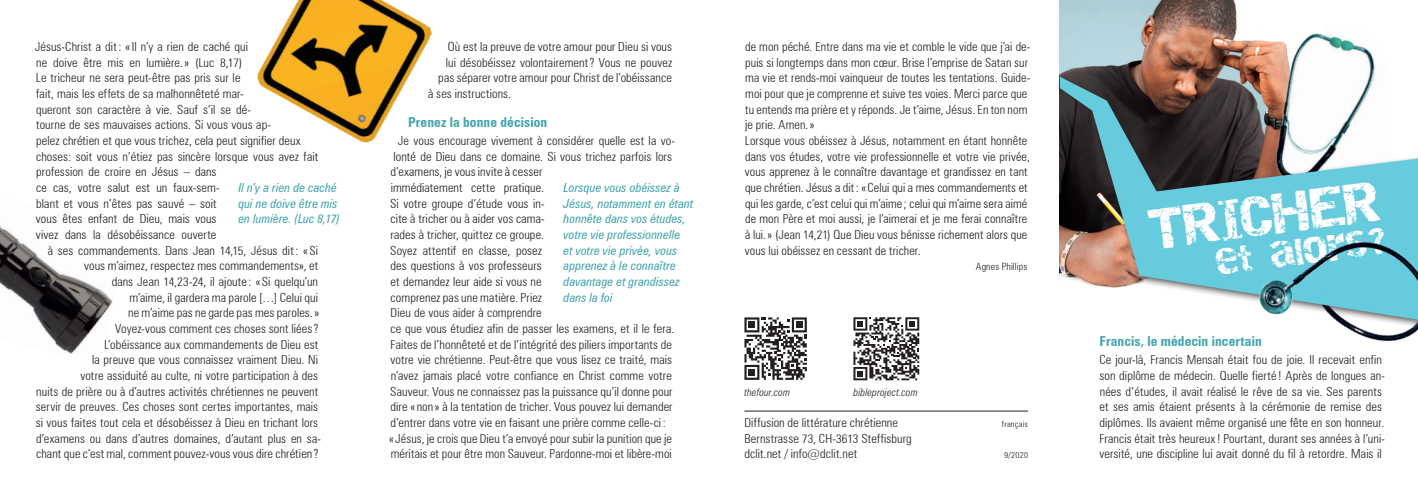
<style>
.page{position:relative;width:1418px;height:497px;background:#fff}
.page>*{position:absolute;margin:0;border:0;box-sizing:border-box;transform-origin:0 0}
.t1{font:40px "Destroy";color:#fff}
.t2{font:26.25px "Destroy";color:#fff}
.t3{font:700 condensed 13.75px "Zurich BT";letter-spacing:.005em;color:#44a5ae}
.t4{font:300 condensed 12.5px/15.6px "Zurich BT";letter-spacing:.005em;color:#231f20}
.t5{font:italic condensed 12.5px/15.6px "Zurich BT";letter-spacing:.01em;color:#44a5ae}
.t6{font:italic 300 condensed 10.62px "Zurich BT";letter-spacing:.01em;color:#231f20}
.t7{font:300 condensed 10px "Zurich BT";letter-spacing:.015em;color:#231f20}
.t8{font:300 condensed 8.38px "Zurich BT";letter-spacing:.025em;color:#231f20;scale:1.05 1}
.s1{font-size:11.88px}
.s2{font-size:8.75px}
</style>
<div class="page">
<img style="left:257px;top:0;width:175px;height:143px">
<img style="left:0;top:225px;width:113px;height:129px">
<hr style="left:744px;top:410px;width:284px;height:1px;background:#231f20">
<img style="left:1349px;top:329px;width:68px;height:13px">
<img style="left:1059px;top:0;width:198px;height:73px">
<img style="left:1257px;top:33px;width:118px;height:40px">
<div style="left:1055px;top:73px;width:362px;height:256px;background:#231f20;opacity:.75"></div>
<svg style="left:1059px;top:77px;width:358px;height:242px"></svg>
<svg style="left:744px;top:317px;width:62px;height:62px"></svg>
<svg style="left:853px;top:317px;width:66px;height:63px"></svg>
<p class="t4" style="left:35px;top:39px;width:285px">Jésus-Christ a dit: «Il n’y a rien de caché qui<br>ne doive être mis en lumière.» (Luc <span class="s1">8</span>,<span class="s1">17</span>)<br>Le tricheur ne sera peut-être pas pris sur le<br>fait, mais les effets de sa malhonnêteté mar-<br>queront son caractère à vie. Sauf s’il se dé-<br>tourne de ses mauvaises actions. Si vous vous ap-<br>pelez chrétien et que vous trichez, cela peut signifier deux choses: soit vous n’étiez pas sincère lorsque vous avez fait profession de croire en Jésus – dans<br>ce cas, votre salut est un faux-sem-<br>blant et vous n’êtes pas sauvé – soit<br>vous êtes enfant de Dieu, mais vous<br>vivez dans la désobéissance ouverte</p>
<p class="t4" style="left:36px;top:242px;width:287px;text-align:right">à ses commandements. Dans Jean <span class="s1">14</span>,<span class="s1">15</span>, Jésus dit: «Si vous m’aimez, respectez mes commandements», et<br>dans Jean <span class="s1">14</span>,<span class="s1">23</span>-<span class="s1">24</span>, il ajoute : « Si quelqu’un<br>m’aime, il gardera ma parole […] Celui qui<br>ne m’aime pas ne garde pas mes paroles.»<br>Voyez-vous comment ces choses sont liées?<br>L’obéissance aux commandements de Dieu est<br>la preuve que vous connaissez vraiment Dieu. Ni<br>votre assiduité au culte, ni votre participation à des<br>nuits de prière ou à d’autres activités chrétiennes ne peuvent servir de preuves. Ces choses sont certes importantes, mais si vous faites tout cela et désobéissez à Dieu en trichant lors d’examens ou dans d’autres domaines, d’autant plus en sa&shy;chant que c’est mal, comment pouvez-vous vous dire chrétien ?</p>
<p class="t5" style="left:238px;top:179px;width:103px">Il n’y a rien de caché qui ne doive être mis en lumière. (Luc <span class="s1">8</span>,<span class="s1">17</span>)</p>
<p class="t4" style="left:448px;top:39px;width:226px">Où est la preuve de votre amour pour Dieu si vous</p>
<p class="t4" style="left:446px;top:54px;width:228px">lui désobéissez volontairement? Vous ne pouvez</p>
<p class="t4" style="left:438px;top:70px;width:235px">pas séparer votre amour pour Christ de l’obéissance</p>
<p class="t4" style="left:428px;top:86px;width:84px">à ses instructions.</p>
<p class="t3" style="left:408px;top:113px;width:141px">Prenez la bonne décision</p>
<p class="t4" style="left:398px;top:132px;width:278px">Je vous encourage vivement à considérer quelle est la vo-</p>
<p class="t4" style="left:393px;top:148px;width:280px">lonté de Dieu dans ce domaine. Si vous trichez parfois lors</p>
<p class="t4" style="left:390px;top:164px;width:153px">d’examens, je vous invite à cesser</p>
<p class="t4" style="left:391px;top:179px;width:155px">immédiatement cette pratique.</p>
<p class="t4" style="left:390px;top:195px;width:156px">Si votre groupe d’étude vous in-</p>
<p class="t4" style="left:390px;top:211px;width:156px">cite à tricher ou à aider vos cama-</p>
<p class="t4" style="left:390px;top:226px;width:155px">rades à tricher, quittez ce groupe.</p>
<p class="t4" style="left:390px;top:242px;width:153px">Soyez attentif en classe, posez</p>
<p class="t4" style="left:390px;top:257px;width:153px">des questions à vos professeurs</p>
<p class="t4" style="left:390px;top:273px;width:153px">et demandez leur aide si vous ne</p>
<p class="t4" style="left:390px;top:289px;width:153px">comprenez pas une matière. Priez</p>
<p class="t4" style="left:390px;top:304px;width:153px">Dieu de vous aider à comprendre</p>
<p class="t4" style="left:390px;top:320px;width:285px">ce que vous étudiez afin de passer les examens, et il le fera.</p>
<p class="t4" style="left:390px;top:336px;width:283px">Faites de l’honnêteté et de l’intégrité des piliers importants de</p>
<p class="t4" style="left:390px;top:351px;width:283px">votre vie chrétienne. Peut-être que vous lisez ce traité, mais</p>
<p class="t4" style="left:391px;top:367px;width:283px">n’avez jamais placé votre confiance en Christ comme votre</p>
<p class="t4" style="left:390px;top:382px;width:284px">Sauveur. Vous ne connaissez pas la puissance qu’il donne pour</p>
<p class="t4" style="left:390px;top:398px;width:283px">dire « non » à la tentation de tricher. Vous pouvez lui demander</p>
<p class="t4" style="left:390px;top:414px;width:277px">d’entrer dans votre vie en faisant une prière comme celle-ci :</p>
<p class="t4" style="left:389px;top:429px;width:284px">« Jésus, je crois que Dieu t’a envoyé pour subir la punition que je</p>
<p class="t4" style="left:391px;top:445px;width:282px">méritais et pour être mon Sauveur. Pardonne-moi et libère-moi</p>
<p class="t5" style="left:563px;top:179px;width:131px">Lorsque vous obéissez à<br>Jésus, notamment en étant honnête dans vos études, votre vie professionnelle<br>et votre vie privée, vous apprenez à le connaître davantage et grandissez dans la foi</p>
<p class="t4" style="left:745px;top:39px;width:287px">de mon péché. Entre dans ma vie et comble le vide que j’ai de&shy;puis si longtemps dans mon cœur. Brise l’emprise de Satan sur ma vie et rends-moi vainqueur de toutes les tentations. Guide&shy;moi pour que je comprenne et suive tes voies. Merci parce que tu entends ma prière et y réponds. Je t’aime, Jésus. En ton nom je prie. Amen.»<br>Lorsque vous obéissez à Jésus, notamment en étant honnête dans vos études, votre vie professionnelle et votre vie privée, vous apprenez à le connaître davantage et grandissez en tant que chrétien. Jésus a dit: «Celui qui a mes commandements et qui les garde, c’est celui qui m’aime ; celui qui m’aime sera aimé de mon Père et moi aussi, je l’aimerai et je me ferai connaître à lui.» (Jean <span class="s1">14</span>,<span class="s1">21</span>) Que Dieu vous bénisse richement alors que vous lui obéissez en cessant de tricher.</p>
<p class="t7" style="left:976px;top:260px;width:53px">Agnes Phillips</p>
<p class="t6" style="left:744px;top:385px;width:47px">thefour.com</p>
<p class="t6" style="left:853px;top:385px;width:66px">bibleproject.com</p>
<p class="t4" style="left:744px;top:414px;width:155px">Diffusion de littérature chrétienne</p>
<p class="t8" style="left:1001px;top:418px;width:26px">français</p>
<p class="t4" style="left:744px;top:430px;width:169px">Bernstrasse <span class="s1">73</span>, CH-<span class="s1">3613</span> Steffisburg dclit.net / info@dclit.net</p>
<p class="t8" style="left:1004px;top:449px;width:24px">9<span class="s2">/</span>2020</p>
<h1 class="t1" style="left:1146px;top:204px;width:235px;rotate:-7deg">TRICHER</h1>
<h2 class="t2" style="left:1214px;top:245px;width:172px;rotate:-7deg">et alors?</h2>
<p class="t3" style="left:1099px;top:332px;width:164px">Francis, le médecin incertain</p>
<p class="t4" style="left:1099px;top:351px;width:287px">Ce jour-là, Francis Mensah était fou de joie. Il recevait enfin son diplôme de médecin. Quelle fierté ! Après de longues an&shy;nées d’études, il avait réalisé le rêve de sa vie. Ses parents et ses amis étaient présents à la cérémonie de remise des diplômes. Ils avaient même organisé une fête en son honneur.<br>Francis était très heureux! Pourtant, durant ses années à l’uni&shy;versité, une discipline lui avait donné du fil à retordre. Mais il</p>
</div>
